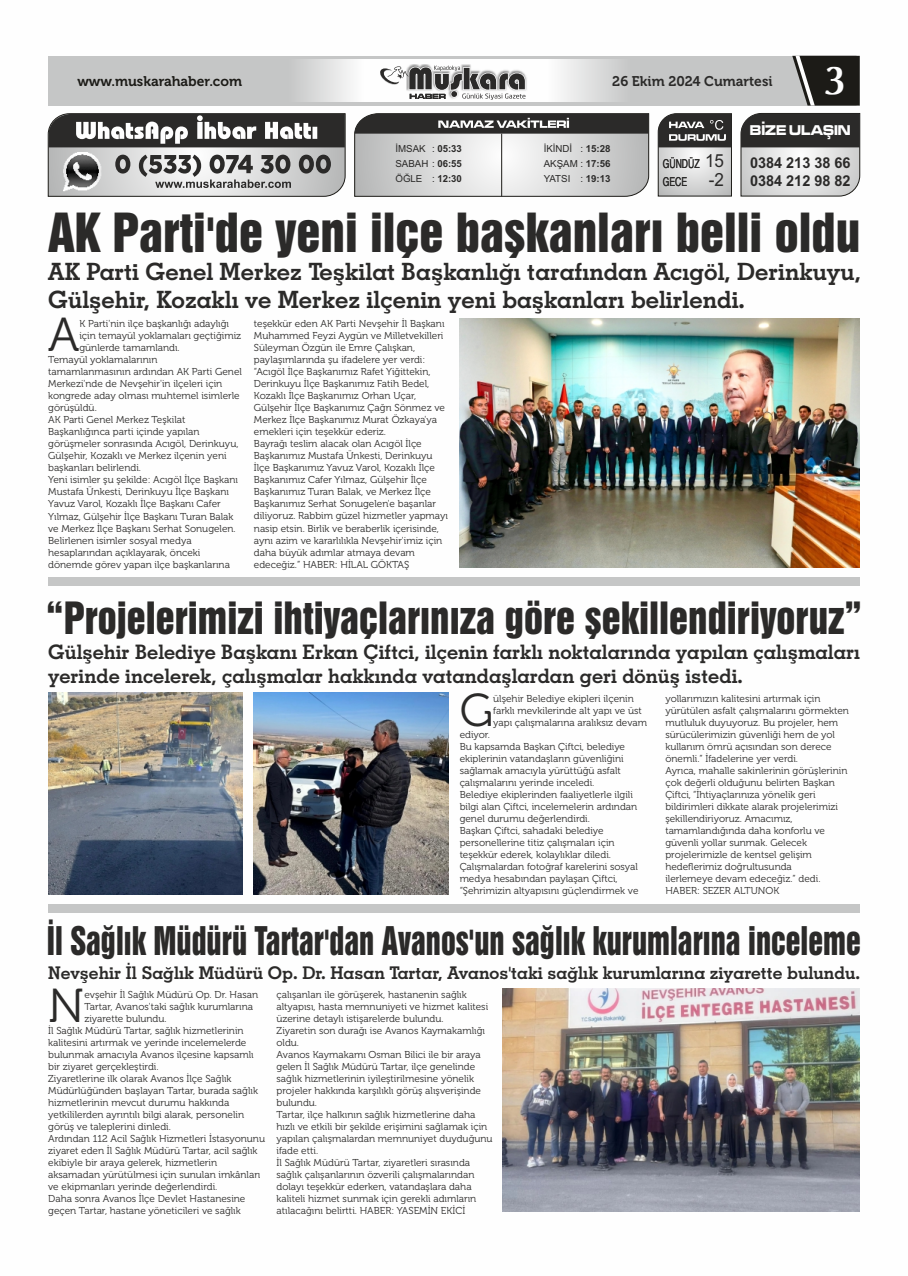
<style>
.page{position:relative;width:908px;height:1276px;background:#fff}
.page>*{position:absolute;margin:0;border:0;box-sizing:border-box;transform-origin:0 0}
.t1{font:49.2px "Swiss 921 BT";color:#2b2a29}
.t2{font:47.5px "Museo 300";color:#2b2a29}
.t3{font:45.9px "Museo 300";color:#2b2a29}
.t4{font:700 40.7px "Optima";color:#fefefe}
.t5{font:40.6px "Swiss 921 BT";color:#2b2a29;scale:.96 1}
.t6{font:36px "Swiss 921 BT";color:#2b2a29;scale:.84 1}
.t7{font:23.9px/28.6px "Geometric Slabserif 703 Bold BT";color:#2b2a29}
.t8{font:20px/24px "Geometric Slabserif 703 Bold BT";color:#2b2a29}
.t9{font:17.5px "Geometric Slabserif 703 Bold BT";color:#2b2a29}
.t10{font:700 15px/17.1px "Arial Narrow";color:#2b2a29;scale:1.17 1}
.t11{font:14.7px "Microgramma D Bold Exte";color:#fefefe;scale:.85 1}
.t12{font:14px "Museo 700";color:#1c1b17}
.t13{font:14px "Museo 700";color:#2b2a29}
.t14{font:condensed 12.3px "Helvetica";color:#2b2a29;scale:.86 1}
.t15{font:10px/12px "Museo 300";color:#2b2a29}
.t16{font:9.7px/14.8px "Arial";color:#2b2a29}
.t17{font:700 9.7px "Arial";color:#2b2a29}
.s1{font-weight:700}
.s2{font-weight:400}
.s3{font-family:"Arial";font-stretch:normal;font-size:18px}
.s4{font-family:"Arial";font-stretch:normal;font-size:18.1px}
</style>
<div class="page">
<div style="left:48px;top:56px;width:811px;height:50px;background:#c5c6c6"></div>
<img style="left:303px;top:60px;width:312px;height:41px">
<svg style="left:792px;top:56px;width:67px;height:50px"></svg>
<img style="left:406px;top:64px;width:121px;height:36px">
<svg style="left:378px;top:66px;width:148px;height:36px"></svg>
<svg style="left:47px;top:113px;width:299px;height:84px"></svg>
<svg style="left:354px;top:113px;width:295px;height:84px"></svg>
<svg style="left:657px;top:113px;width:75px;height:84px"></svg>
<svg style="left:740px;top:112px;width:120px;height:85px"></svg>
<img style="left:459px;top:318px;width:400px;height:249px">
<div style="left:48px;top:577px;width:811px;height:9px;background:#c5c6c6"></div>
<img style="left:254px;top:693px;width:194px;height:201px">
<img style="left:48px;top:693px;width:194px;height:201px">
<div style="left:48px;top:904px;width:811px;height:8px;background:#c5c6c6"></div>
<img style="left:502px;top:988px;width:357px;height:223px">
<h3 class="t12" style="left:77px;top:75px;width:166px">www.muskarahaber.com</h3>
<h3 class="t13" style="left:612px;top:75px;width:162px">26 Ekim 2024 Cumartesi</h3>
<h3 class="t4" style="left:822px;top:62px;width:26px">3</h3>
<p class="t16" style="left:395px;top:143px;width:68px">İMSAK<br>SABAH : <span class="s1">06:55</span></p>
<p class="t16" style="left:543px;top:143px;width:68px">İKİNDİ<br>AKŞAM : <span class="s1">17:56</span></p>
<p class="t17" style="left:432px;top:145px;width:31px"><span class="s2">:</span> 05:33</p>
<p class="t17" style="left:580px;top:145px;width:32px"><span class="s2">:</span> 15:28</p>
<p class="t16" style="left:395px;top:172px;width:68px">ÖĞLE : <span class="s1">12:30</span></p>
<p class="t16" style="left:543px;top:172px;width:68px">YATSI : <span class="s1">19:13</span></p>
<h3 class="t11" style="left:749px;top:124px;width:120px">BİZE ULAŞIN</h3>
<p class="t14" style="left:662px;top:159px;width:73px">GÜNDÜZ <span class="s3">15</span></p>
<h3 class="t10" style="left:749px;top:156px;width:87px">0384 213 38 66<br>0384 212 98 82</h3>
<p class="t14" style="left:662px;top:177px;width:73px">GECE <span class="s4">-2</span></p>
<h1 class="t1" style="left:48px;top:215px;width:813px">AK Parti'de yeni ilçe başkanları belli oldu</h1>
<h3 class="t7" style="left:48px;top:259px;width:813px">AK Parti Genel Merkez Teşkilat Başkanlığı tarafından Acıgöl, Derinkuyu,<br>Gülşehir, Kozaklı ve Merkez ilçenin yeni başkanları belirlendi.</h3>
<h2 class="t2" style="left:48px;top:316px;width:33px">A</h2>
<p class="t15" style="left:79px;top:319px;width:151px">K Parti'nin ilçe başkanlığı adaylığı</p>
<p class="t15" style="left:79px;top:331px;width:163px">için temayül yoklamaları geçtiğimiz</p>
<p class="t15" style="left:79px;top:343px;width:102px">günlerde tamamlandı.</p>
<p class="t15" style="left:48px;top:355px;width:111px">Temayül yoklamalarının</p>
<p class="t15" style="left:48px;top:367px;width:195px">tamamlanmasının ardından AK Parti Genel</p>
<p class="t15" style="left:48px;top:379px;width:175px">Merkezi'nde de Nevşehir'in ilçeleri için</p>
<p class="t15" style="left:48px;top:391px;width:193px">kongrede aday olması muhtemel isimlerle</p>
<p class="t15" style="left:48px;top:403px;width:50px">görüşüldü.</p>
<p class="t15" style="left:48px;top:415px;width:139px">AK Parti Genel Merkez Teşkilat</p>
<p class="t15" style="left:48px;top:427px;width:153px">Başkanlığınca parti içinde yapılan</p>
<p class="t15" style="left:48px;top:439px;width:192px">görüşmeler sonrasında Acıgöl, Derinkuyu,</p>
<p class="t15" style="left:48px;top:451px;width:180px">Gülşehir, Kozaklı ve Merkez ilçenin yeni</p>
<p class="t15" style="left:48px;top:463px;width:94px">başkanları belirlendi.</p>
<p class="t15" style="left:48px;top:475px;width:191px">Yeni isimler şu şekilde: Acıgöl İlçe Başkanı</p>
<p class="t15" style="left:48px;top:487px;width:182px">Mustafa Ünkesti, Derinkuyu İlçe Başkanı</p>
<p class="t15" style="left:48px;top:499px;width:174px">Yavuz Varol, Kozaklı İlçe Başkanı Cafer</p>
<p class="t15" style="left:48px;top:511px;width:187px">Yılmaz, Gülşehir İlçe Başkanı Turan Balak</p>
<p class="t15" style="left:48px;top:523px;width:189px">ve Merkez İlçe Başkanı Serhat Sonugelen.</p>
<p class="t15" style="left:48px;top:535px;width:145px">Belirlenen isimler sosyal medya</p>
<p class="t15" style="left:48px;top:547px;width:154px">hesaplarından açıklayarak, önceki</p>
<p class="t15" style="left:48px;top:559px;width:183px">dönemde görev yapan ilçe başkanlarına</p>
<p class="t15" style="left:254px;top:319px;width:195px">teşekkür eden AK Parti Nevşehir İl Başkanı Muhammed Feyzi Aygün ve Milletvekilleri Süleyman Özgün ile Emre Çalışkan, paylaşımlarında şu ifadelere yer verdi: “Acıgöl İlçe Başkanımız Rafet Yiğittekin, Derinkuyu İlçe Başkanımız Fatih Bedel, Kozaklı İlçe Başkanımız Orhan Uçar, Gülşehir İlçe Başkanımız Çağrı Sönmez ve Merkez İlçe Başkanımız Murat Özkaya'ya emekleri için teşekkür ederiz.<br>Bayrağı teslim alacak olan Acıgöl İlçe Başkanımız Mustafa Ünkesti, Derinkuyu İlçe Başkanımız Yavuz Varol, Kozaklı İlçe Başkanımız Cafer Yılmaz, Gülşehir İlçe Başkanımız Turan Balak, ve Merkez İlçe Başkanımız Serhat Sonugelen'e başarılar diliyoruz. Rabbim güzel hizmetler yapmayı nasip etsin. Birlik ve beraberlik içerisinde, aynı azim ve kararlılıkla Nevşehir'imiz için daha büyük adımlar atmaya devam edeceğiz.” HABER: HİLAL GÖKTAŞ</p>
<h3 class="t5" style="left:46px;top:603px;width:850px">“Projelerimizi ihtiyaçlarınıza göre şekillendiriyoruz”</h3>
<h3 class="t8" style="left:48px;top:642px;width:813px">Gülşehir Belediye Başkanı Erkan Çiftci, ilçenin farklı noktalarında yapılan çalışmaları yerinde incelerek, çalışmalar hakkında vatandaşlardan geri dönüş istedi.</h3>
<p class="t15" style="left:493px;top:694px;width:142px">ülşehir Belediye ekipleri ilçenin</p>
<h3 class="t3" style="left:459px;top:692px;width:35px">G</h3>
<p class="t15" style="left:665px;top:694px;width:185px">yollarımızın kalitesini artırmak için yürütülen asfalt çalışmalarını görmekten mutluluk duyuyoruz. Bu projeler, hem sürücülerimizin güvenliği hem de yol kullanım ömrü açısından son derece önemli.” İfadelerine yer verdi.<br>Ayrıca, mahalle sakinlerinin görüşlerinin çok değerli olduğunu belirten Başkan Çiftci, “İhtiyaçlarınıza yönelik geri bildirimleri dikkate alarak projelerimizi şekillendiriyoruz. Amacımız, tamamlandığında daha konforlu ve güvenli yollar sunmak. Gelecek projelerimizle de kentsel gelişim hedeflerimiz doğrultusunda<br>ilerlemeye devam edeceğiz.” dedi.<br>HABER: SEZER ALTUNOK</p>
<h3 class="t6" style="left:47px;top:927px;width:970px">İl Sağlık Müdürü Tartar'dan Avanos'un sağlık kurumlarına inceleme</h3>
<h3 class="t9" style="left:48px;top:966px;width:813px">Nevşehir İl Sağlık Müdürü Op. Dr. Hasan Tartar, Avanos'taki sağlık kurumlarına ziyarette bulundu.</h3>
<p class="t15" style="left:84px;top:989px;width:175px">evşehir İl Sağlık Müdürü Op. Dr. Hasan</p>
<p class="t15" style="left:493px;top:706px;width:155px">farklı mevkilerinde alt yapı ve üst yapı çalışmalarına aralıksız devam</p>
<p class="t15" style="left:459px;top:730px;width:180px">ediyor.<br>Bu kapsamda Başkan Çiftci, belediye ekiplerinin vatandaşların güvenliğini sağlamak amacıyla yürüttüğü asfalt çalışmalarını yerinde inceledi.<br>Belediye ekiplerinden faaliyetlerle ilgili bilgi alan Çiftci, incelemelerin ardından genel durumu değerlendirdi.<br>Başkan Çiftci, sahadaki belediye personellerine titiz çalışmaları için teşekkür ederek, kolaylıklar diledi.<br>Çalışmalardan fotoğraf karelerini sosyal medya hesabından paylaşan Çiftci, “Şehrimizin altyapısını güçlendirmek ve</p>
<h2 class="t2" style="left:48px;top:986px;width:38px">N</h2>
<p class="t15" style="left:276px;top:989px;width:217px">çalışanları ile görüşerek, hastanenin sağlık altyapısı, hasta memnuniyeti ve hizmet kalitesi üzerine detaylı istişarelerde bulundu.<br>Ziyaretin son durağı ise Avanos Kaymakamlığı oldu.<br>Avanos Kaymakamı Osman Bilici ile bir araya gelen İl Sağlık Müdürü Tartar, ilçe genelinde sağlık hizmetlerinin iyileştirilmesine yönelik projeler hakkında karşılıklı görüş alışverişinde bulundu.<br>Tartar, ilçe halkının sağlık hizmetlerine daha hızlı ve etkili bir şekilde erişimini sağlamak için yapılan çalışmalardan memnuniyet duyduğunu ifade etti.<br>İl Sağlık Müdürü Tartar, ziyaretleri sırasında sağlık çalışanlarının özverili çalışmalarından dolayı teşekkür ederken, vatandaşlara daha kaliteli hizmet sunmak için gerekli adımların atılacağını belirtti. HABER: YASEMİN EKİCİ</p>
<p class="t15" style="left:84px;top:1001px;width:170px">Tartar, Avanos'taki sağlık kurumlarına</p>
<p class="t15" style="left:84px;top:1013px;width:84px">ziyarette bulundu.</p>
<p class="t15" style="left:48px;top:1025px;width:197px">İl Sağlık Müdürü Tartar, sağlık hizmetlerinin</p>
<p class="t15" style="left:48px;top:1037px;width:199px">kalitesini artırmak ve yerinde incelemelerde</p>
<p class="t15" style="left:48px;top:1049px;width:207px">bulunmak amacıyla Avanos ilçesine kapsamlı</p>
<p class="t15" style="left:48px;top:1061px;width:112px">bir ziyaret gerçekleştirdi.</p>
<p class="t15" style="left:48px;top:1073px;width:185px">Ziyaretlerine ilk olarak Avanos İlçe Sağlık</p>
<p class="t15" style="left:48px;top:1085px;width:211px">Müdürlüğünden başlayan Tartar, burada sağlık</p>
<p class="t15" style="left:48px;top:1097px;width:183px">hizmetlerinin mevcut durumu hakkında</p>
<p class="t15" style="left:48px;top:1109px;width:197px">yetkililerden ayrıntılı bilgi alarak, personelin</p>
<p class="t15" style="left:48px;top:1121px;width:124px">görüş ve taleplerini dinledi.</p>
<p class="t15" style="left:48px;top:1133px;width:218px">Ardından 112 Acil Sağlık Hizmetleri İstasyonunu</p>
<p class="t15" style="left:48px;top:1145px;width:211px">ziyaret eden İl Sağlık Müdürü Tartar, acil sağlık</p>
<p class="t15" style="left:48px;top:1157px;width:170px">ekibiyle bir araya gelerek, hizmetlerin</p>
<p class="t15" style="left:48px;top:1169px;width:214px">aksamadan yürütülmesi için sunulan imkânları</p>
<p class="t15" style="left:48px;top:1181px;width:170px">ve ekipmanları yerinde değerlendirdi.</p>
<p class="t15" style="left:48px;top:1193px;width:199px">Daha sonra Avanos İlçe Devlet Hastanesine</p>
<p class="t15" style="left:48px;top:1205px;width:194px">geçen Tartar, hastane yöneticileri ve sağlık</p>
</div>
